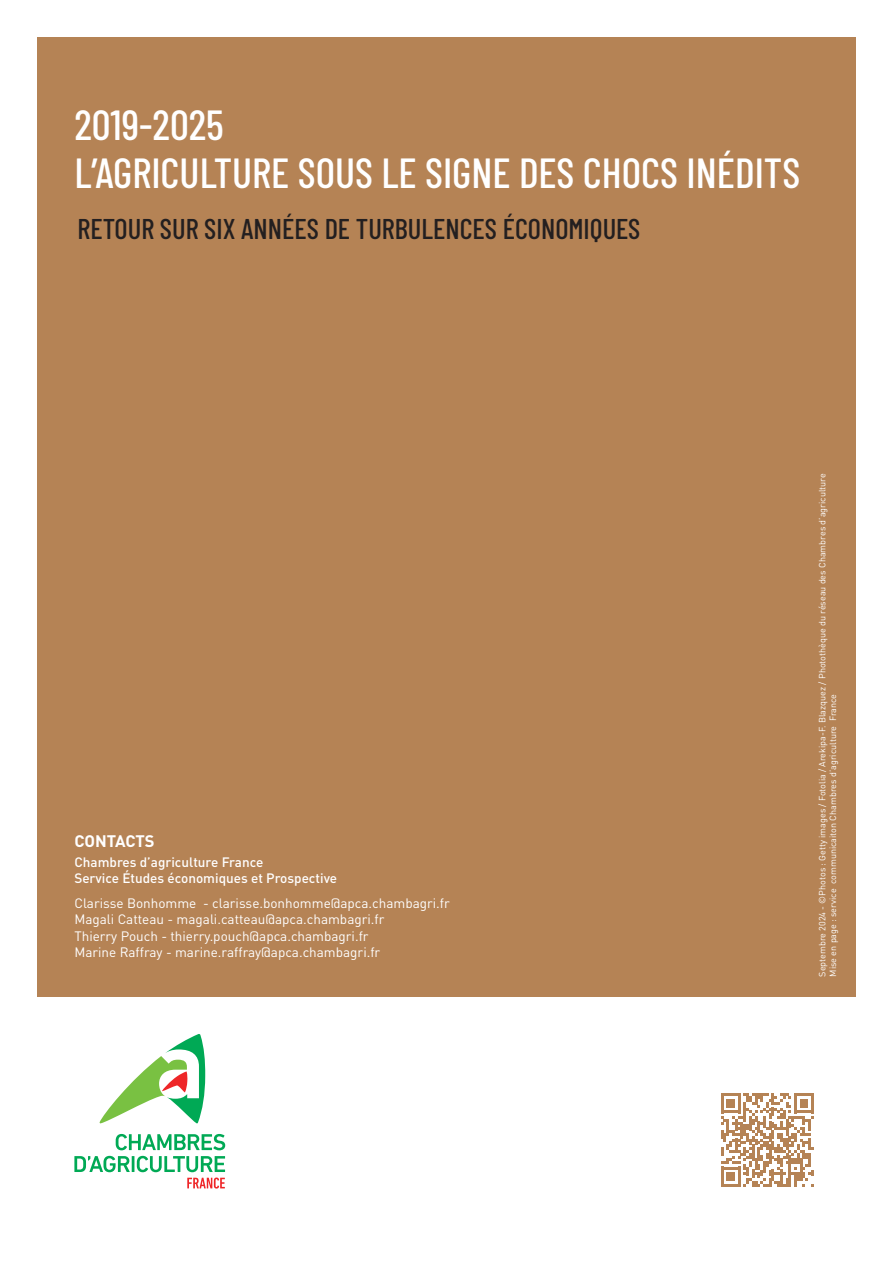
<style>
.page{position:relative;width:893px;height:1263px;background:#fff}
.page>*{position:absolute;margin:0;border:0;box-sizing:border-box;transform-origin:0 0}
.t1{font:500 42px/48px "Barlow Condensed";color:#fff}
.t2{font:500 28.5px "Barlow Condensed";color:#231f20}
.t3{font:700 16.5px "DIN Pro";letter-spacing:-.01em;color:#fff}
.t4{font:13.5px/16.2px "DIN Pro";color:#fff}
.t5{font:500 13.5px/16.2px "DIN Pro";color:#fff}
.t6{font:9px/10.8px "DIN Pro";color:#fff}
</style>
<div class="page">
<div style="left:37px;top:37px;width:819px;height:959px;background:#b58355"></div>
<svg style="left:721px;top:1093px;width:93px;height:94px"></svg>
<svg style="left:100px;top:1034px;width:105px;height:89px"></svg>
<svg style="left:116px;top:1134px;width:109px;height:16px"></svg>
<svg style="left:74px;top:1156px;width:151px;height:32px"></svg>
<h1 class="t1" style="left:74px;top:97px;width:727px">2019-2025<br>L’AGRICULTURE SOUS LE SIGNE DES CHOCS INÉDITS</h1>
<h2 class="t2" style="left:78px;top:208px;width:564px">RETOUR SUR SIX ANNÉES DE TURBULENCES ÉCONOMIQUES</h2>
<p class="t3" style="left:74px;top:827px;width:82px">CONTACTS</p>
<p class="t5" style="left:74px;top:853px;width:264px">Chambres d’agriculture France<br>Service Études économiques et Prospective</p>
<p class="t4" style="left:74px;top:894px;width:377px">Clarisse Bonhomme - clarisse.bonhomme@apca.chambagri.fr Magali Catteau - magali.catteau@apca.chambagri.fr<br>Thierry Pouch - thierry.pouch@apca.chambagri.fr<br>Marine Raffray - marine.raffray@apca.chambagri.fr</p>
<p class="t6" style="left:816px;top:977px;width:505px;rotate:-90deg">Septembre 2024 - ©Photos : Getty images / Fotolia / Arekipa-F. Blazquez / Photothèque du réseau des Chambres d’agriculture<br>Mise en page : service communicaiton Chambres d’agriculture France</p>
</div>
